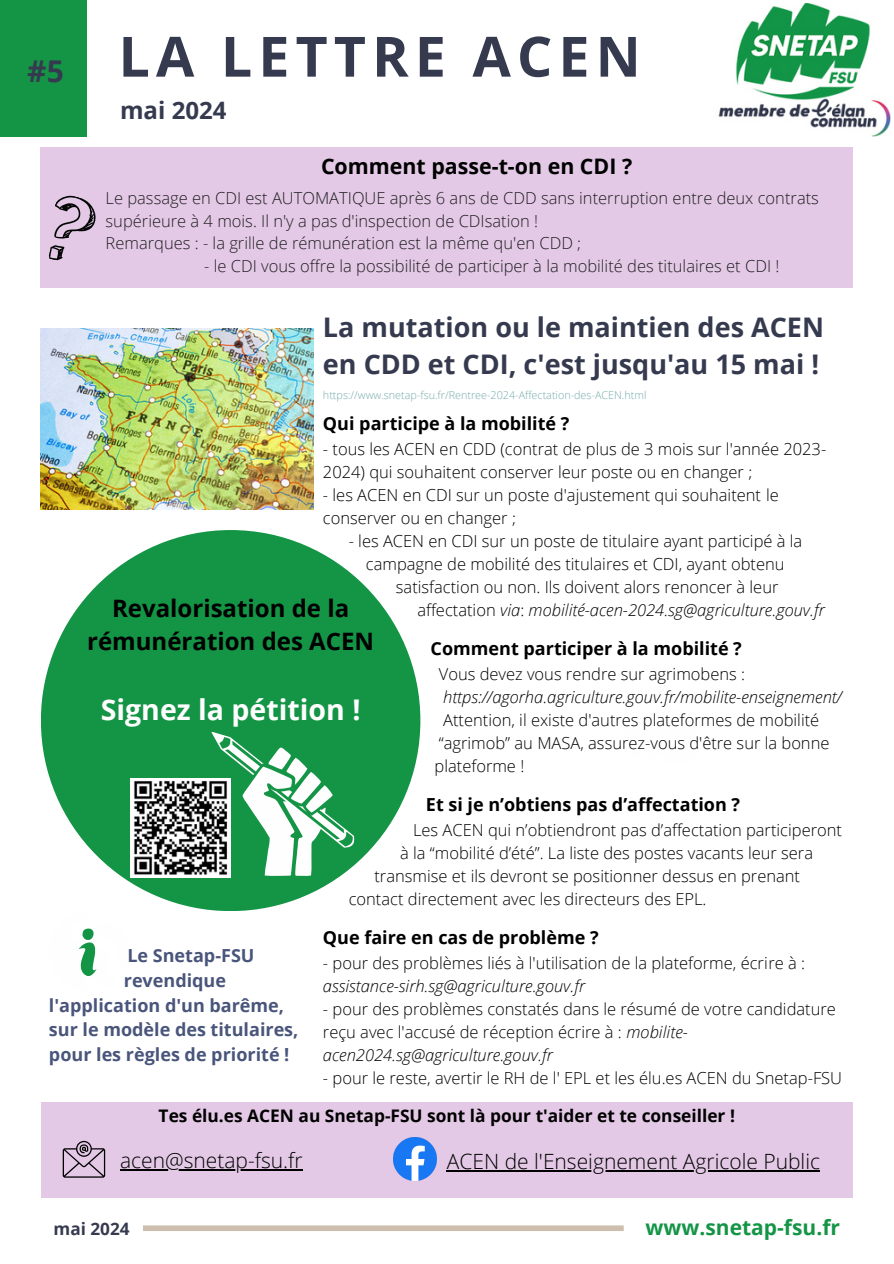
<style>
.page{position:relative;width:894px;height:1264px;background:#fff}
.page>*{position:absolute;margin:0;border:0;box-sizing:border-box;transform-origin:0 0}
.t1{font:700 55.5px "Open Sans";letter-spacing:.11em;color:#363a4f}
.t2{font:700 30px "Open Sans";color:#363a4f}
.t3{font:700 28.5px "Open Sans";color:#fefefe}
.t4{font:700 27px/37.8px "Open Sans";color:#363a4f}
.t5{font:700 24px/32.7px "Open Sans";color:#000;text-align:center}
.t6{font:700 24px "Open Sans";color:#363a4f}
.t7{font:700 21.45px "Open Sans";color:#000}
.t8{font:300 21px "Open Sans";color:#000}
.t9{font:700 21px "Open Sans";color:#149546}
.t10{font:700 18px "Open Sans";color:#000}
.t11{font:700 18px "Open Sans";color:#49557b}
.t12{font:700 17.25px "Open Sans";color:#000}
.t13{font:700 17.1px "Open Sans";color:#363a4f}
.t14{font:300 16.5px/23px "Open Sans";color:#000}
.t15{font:300 16.5px/22.5px "Open Sans";color:#201e21}
.t16{font:italic 300 16.5px "Open Sans";color:#000}
.t17{font:300 10.8px "Open Sans";color:#75aca8}
.s1{font-style:normal}
.s2{font-style:italic}
</style>
<div class="page">
<div style="left:41px;top:1101px;width:811px;height:96px;background:#e3c9e6"></div>
<div style="left:0;top:0;width:87px;height:136px;background:#149546"></div>
<div style="left:143px;top:1225px;width:480px;height:5px;background:#cebead"></div>
<img style="left:718px;top:4px;width:172px;height:133px">
<svg style="left:63px;top:1140px;width:42px;height:37px"></svg>
<div style="left:41px;top:147px;width:811px;height:141px;background:#e3c9e6"></div>
<div style="left:41px;top:530px;width:379px;height:380px;background:#149546;border-radius:50%"></div>
<svg style="left:48px;top:195px;width:48px;height:66px"></svg>
<img style="left:41px;top:328px;width:272px;height:182px">
<svg style="left:211px;top:731px;width:143px;height:145px"></svg>
<img style="left:130px;top:778px;width:100px;height:99px">
<img style="left:394px;top:1137px;width:42px;height:43px">
<svg style="left:78px;top:928px;width:19px;height:48px"></svg>
<hr style="left:120px;top:1169px;width:174px;height:1px;background:#000">
<hr style="left:447px;top:1170px;width:372px;height:1px;background:#000">
<p class="t2" style="left:27px;top:50px;width:38px">#5</p>
<p class="t1" style="left:118px;top:17px;width:523px">LA LETTRE ACEN</p>
<p class="t6" style="left:120px;top:93px;width:108px">mai 2024</p>
<h3 class="t7" style="left:321px;top:151px;width:313px">Comment passe-t-on en CDI ?</h3>
<h2 class="t15" style="left:106px;top:186px;width:714px">Le passage en CDI est AUTOMATIQUE après 6 ans de CDD sans interruption entre deux contrats supérieure à 4 mois. Il n'y a pas d'inspection de CDIsation !</h2>
<p class="t15" style="left:106px;top:231px;width:477px">Remarques : - la grille de rémunération est la même qu'en CDD ;</p>
<p class="t15" style="left:204px;top:254px;width:576px">- le CDI vous offre la possibilité de participer à la mobilité des titulaires et CDI !</p>
<p class="t4" style="left:323px;top:307px;width:502px">La mutation ou le maintien des ACEN en CDD et CDI, c'est jusqu'au 15 mai !</p>
<h6 class="t17" style="left:323px;top:387px;width:325px">https://www.snetap-fsu.fr/Rentree-2024-Affectation-des-ACEN.html</h6>
<p class="t10" style="left:323px;top:411px;width:248px">Qui participe à la mobilité ?</p>
<p class="t14" style="left:323px;top:437px;width:504px">- tous les ACEN en CDD (contrat de plus de 3 mois sur l'année 2023-<br>2024) qui souhaitent conserver leur poste ou en changer ;</p>
<p class="t14" style="left:323px;top:483px;width:457px">- les ACEN en CDI sur un poste d'ajustement qui souhaitent le conserver ou en changer ;</p>
<p class="t14" style="left:348px;top:529px;width:455px">- les ACEN en CDI sur un poste de titulaire ayant participé à la</p>
<p class="t14" style="left:366px;top:552px;width:420px">campagne de mobilité des titulaires et CDI, ayant obtenu</p>
<p class="t14" style="left:396px;top:575px;width:384px">satisfaction ou non. Ils doivent alors renoncer à leur</p>
<p class="t16" style="left:417px;top:598px;width:409px"><span class="s1">affectation</span> via<span class="s1">:</span> mobilité-acen-2024.sg@agriculture.gouv.fr</p>
<p class="t10" style="left:430px;top:636px;width:313px">Comment participer à la mobilité ?</p>
<p class="t14" style="left:438px;top:662px;width:307px">Vous devez vous rendre sur agrimobens :</p>
<p class="t16" style="left:443px;top:685px;width:400px">https://agorha.agriculture.gouv.fr/mobilite-enseignement/</p>
<p class="t14" style="left:443px;top:708px;width:377px">Attention, il existe d'autres plateformes de mobilité</p>
<p class="t14" style="left:438px;top:731px;width:392px">“agrimob” au MASA, assurez-vous d'être sur la bonne</p>
<p class="t14" style="left:434px;top:754px;width:91px">plateforme !</p>
<p class="t10" style="left:426px;top:792px;width:316px">Et si je n’obtiens pas d’affectation ?</p>
<p class="t14" style="left:413px;top:818px;width:430px">Les ACEN qui n’obtiendront pas d’affectation participeront</p>
<p class="t14" style="left:400px;top:841px;width:414px">à la “mobilité d’été”. La liste des postes vacants leur sera</p>
<p class="t14" style="left:374px;top:864px;width:427px">transmise et ils devront se positionner dessus en prenant</p>
<p class="t14" style="left:348px;top:887px;width:359px">contact directement avec les directeurs des EPL.</p>
<p class="t10" style="left:323px;top:925px;width:277px">Que faire en cas de problème ?</p>
<p class="t14" style="left:323px;top:951px;width:483px">- pour des problèmes liés à l'utilisation de la plateforme, écrire à : <span class="s2">assistance-sirh.sg@agriculture.gouv.fr</span></p>
<p class="t14" style="left:323px;top:997px;width:514px">- pour des problèmes constatés dans le résumé de votre candidature reçu avec l'accusé de réception écrire à : <span class="s2">mobilite&shy;acen2024.sg@agriculture.gouv.fr</span></p>
<p class="t14" style="left:323px;top:1066px;width:520px">- pour le reste, avertir le RH de l' EPL et les élu.es ACEN du Snetap-FSU</p>
<p class="t12" style="left:159px;top:1103px;width:577px">Tes élu.es ACEN au Snetap-FSU sont là pour t'aider et te conseiller !</p>
<h1 class="t5" style="left:87px;top:591px;width:288px">Revalorisation de la rémunération des ACEN</h1>
<h3 class="t3" style="left:101px;top:690px;width:261px">Signez la pétition !</h3>
<p class="t11" style="left:127px;top:943px;width:128px">Le Snetap-FSU</p>
<p class="t11" style="left:124px;top:967px;width:104px">revendique</p>
<p class="t11" style="left:49px;top:992px;width:236px">l'application d'un barême,</p>
<p class="t11" style="left:49px;top:1017px;width:251px">sur le modèle des titulaires,</p>
<p class="t11" style="left:49px;top:1042px;width:242px">pour les règles de priorité !</p>
<p class="t8" style="left:120px;top:1145px;width:184px">acen@snetap-fsu.fr</p>
<p class="t13" style="left:54px;top:1216px;width:77px">mai 2024</p>
<h6 class="t8" style="left:447px;top:1146px;width:374px">ACEN de l'Enseignement Agricole Public</h6>
<p class="t9" style="left:645px;top:1212px;width:196px">www.snetap-fsu.fr</p>
</div>
